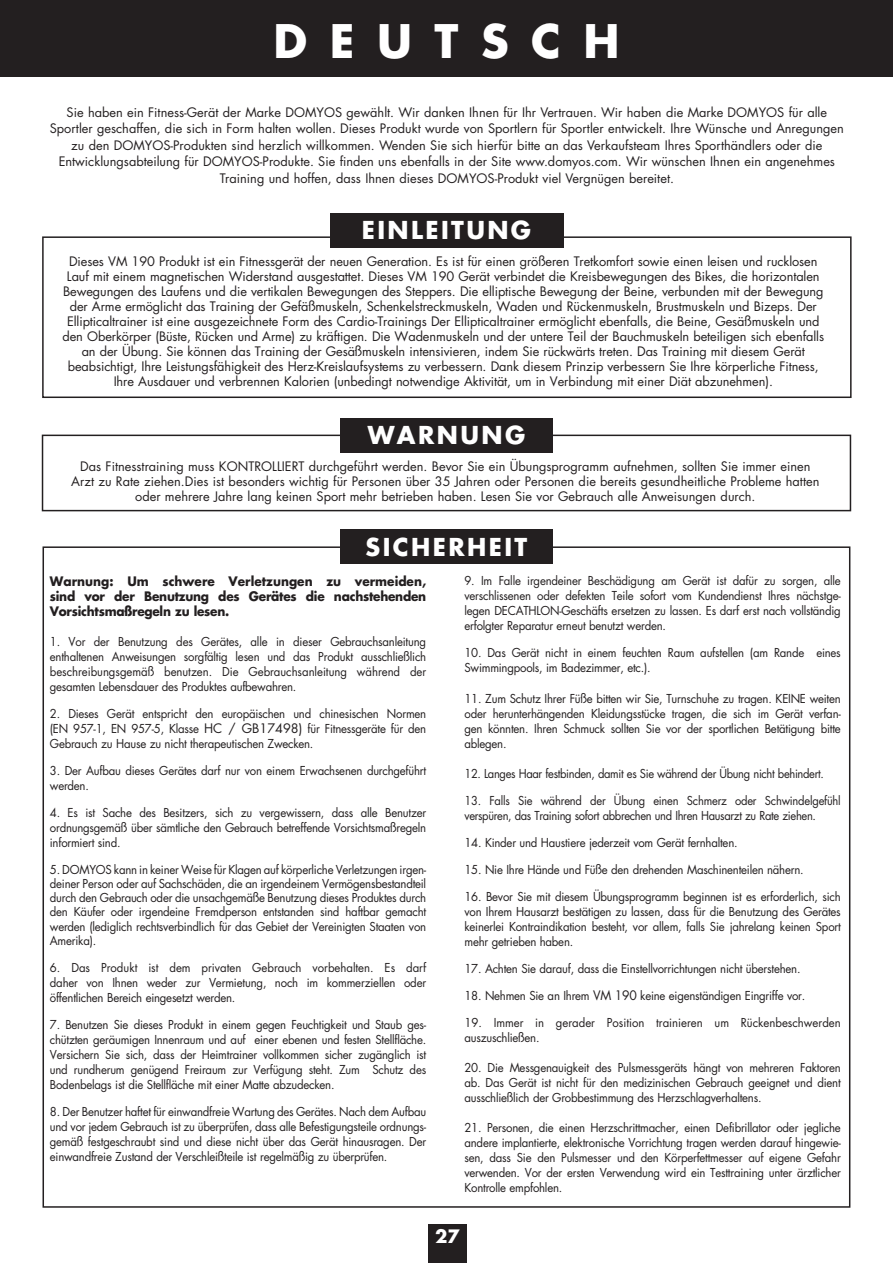
<style>
.page{position:relative;width:893px;height:1263px;background:#fff}
.page>*{position:absolute;margin:0;border:0;box-sizing:border-box;transform-origin:0 0}
.t1{font:700 45px "Futura Std";letter-spacing:.5em;color:#fff}
.t2{font:700 24px "Futura Std";letter-spacing:.1em;color:#fff}
.t3{font:700 24px "Futura";letter-spacing:.1em;color:#fff}
.t4{font:700 18px "Futura Std";color:#fff}
.t5{font:12.75px/15px "Futura Std";letter-spacing:-.005em;color:#231f20;text-align:center}
.t6{font:700 12.75px/15.3px "Futura";letter-spacing:-.02em;color:#231f20;text-align:justify;scale:.95 1}
.t7{font:12px/15px "Futura Std";letter-spacing:-.02em;color:#231f20;text-align:justify;scale:.95 1}
.t8{font:12px/15px "Futura Std";letter-spacing:-.02em;color:#231f20;scale:.93 1}
.t9{font:12px/15px "Futura Std";color:#231f20;scale:.95 1}
.s1{font-size:12.75px}
</style>
<div class="page">
<div style="left:428px;top:1225px;width:39px;height:38px;background:#231f20"></div>
<div style="left:0;top:0;width:893px;height:77px;background:#231f20"></div>
<div style="left:42px;top:236px;width:810px;height:162px;border:2px solid #231f20"></div>
<div style="left:330px;top:214px;width:233px;height:34px;background:#231f20"></div>
<div style="left:42px;top:435px;width:809px;height:76px;border:2px solid #231f20"></div>
<div style="left:340px;top:419px;width:213px;height:34px;background:#231f20"></div>
<div style="left:340px;top:529px;width:213px;height:34px;background:#231f20"></div>
<p class="t1" style="left:273px;top:21px;width:348px">DEUTSCH</p>
<p class="t5" style="left:50px;top:105px;width:796px;line-height:16.5px">Sie haben ein Fitness-Gerät der Marke DOMYOS gewählt. Wir danken Ihnen für Ihr Vertrauen. Wir haben die Marke DOMYOS für alle Sportler geschaffen, die sich in Form halten wollen. Dieses Produkt wurde von Sportlern für Sportler entwickelt. Ihre Wünsche und Anregungen zu den DOMYOS-Produkten sind herzlich willkommen. Wenden Sie sich hierfür bitte an das Verkaufsteam Ihres Sporthändlers oder die Entwicklungsabteilung für DOMYOS-Produkte. Sie finden uns ebenfalls in der Site www.domyos.com. Wir wünschen Ihnen ein angenehmes Training und hoffen, dass Ihnen dieses DOMYOS-Produkt viel Vergnügen bereitet.</p>
<p class="t2" style="left:362px;top:219px;width:171px">EINLEITUNG</p>
<p class="t5" style="left:63px;top:255px;width:763px">Dieses VM 190 Produkt ist ein Fitnessgerät der neuen Generation. Es ist für einen größeren Tretkomfort sowie einen leisen und rucklosen Lauf mit einem magnetischen Widerstand ausgestattet. Dieses VM 190 Gerät verbindet die Kreisbewegungen des Bikes, die horizontalen Bewegungen des Laufens und die vertikalen Bewegungen des Steppers. Die elliptische Bewegung der Beine, verbunden mit der Bewegung der Arme ermöglicht das Training der Gefäßmuskeln, Schenkelstreckmuskeln, Waden und Rückenmuskeln, Brustmuskeln und Bizeps. Der Ellipticaltrainer ist eine ausgezeichnete Form des Cardio-Trainings Der Ellipticaltrainer ermöglicht ebenfalls, die Beine, Gesäßmuskeln und den Oberkörper (Büste, Rücken und Arme) zu kräftigen. Die Wadenmuskeln und der untere Teil der Bauchmuskeln beteiligen sich ebenfalls an der Übung. Sie können das Training der Gesäßmuskeln intensivieren, indem Sie rückwärts treten. Das Training mit diesem Gerät beabsichtigt, Ihre Leistungsfähigkeit des Herz-Kreislaufsystems zu verbessern. Dank diesem Prinzip verbessern Sie Ihre körperliche Fitness, Ihre Ausdauer und verbrennen Kalorien (unbedingt notwendige Aktivität, um in Verbindung mit einer Diät abzunehmen).</p>
<p class="t2" style="left:368px;top:424px;width:159px">WARNUNG</p>
<p class="t5" style="left:71px;top:459px;width:750px">Das Fitnesstraining muss KONTROLLIERT durchgeführt werden. Bevor Sie ein Übungsprogramm aufnehmen, sollten Sie immer einen<br>Arzt zu Rate ziehen.Dies ist besonders wichtig für Personen über 35 Jahren oder Personen die bereits gesundheitliche Probleme hatten oder mehrere Jahre lang keinen Sport mehr betrieben haben. Lesen Sie vor Gebrauch alle Anweisungen durch.</p>
<p class="t3" style="left:366px;top:536px;width:163px">SICHERHEIT</p>
<p class="t6" style="left:50px;top:574px;width:398px">Warnung: Um schwere Verletzungen zu vermeiden, sind vor der Benutzung des Gerätes die nachstehenden Vorsichtsmaßregeln zu lesen.</p>
<p class="t7" style="left:50px;top:635px;width:398px">1. Vor der Benutzung des Gerätes, alle in dieser Gebrauchsanleitung enthaltenen Anweisungen sorgfältig lesen und das Produkt ausschließlich beschreibungsgemäß benutzen. Die Gebrauchsanleitung während der gesamten Lebensdauer des Produktes aufbewahren.</p>
<p class="t7" style="left:50px;top:707px;width:398px">2. Dieses Gerät entspricht den europäischen und chinesischen Normen (EN 957-1, EN 957-5, Klasse <span class="s1">HC / GB17498)</span> für Fitnessgeräte für den Gebrauch zu Hause zu nicht therapeutischen Zwecken.</p>
<p class="t7" style="left:50px;top:764px;width:398px">3. Der Aufbau dieses Gerätes darf nur von einem Erwachsenen durchgeführt werden.</p>
<p class="t7" style="left:50px;top:806px;width:398px">4. Es ist Sache des Besitzers, sich zu vergewissern, dass alle Benutzer ordnungsgemäß über sämtliche den Gebrauch betreffende Vorsichtsmaßregeln informiert sind.</p>
<p class="t7" style="left:50px;top:863px;width:398px;line-height:14.2px">5. DOMYOS kann in keiner Weise für Klagen auf körperliche Verletzungen irgen&shy;deiner Person oder auf Sachschäden, die an irgendeinem Vermögensbestandteil durch den Gebrauch oder die unsachgemäße Benutzung dieses Produktes durch den Käufer oder irgendeine Fremdperson entstanden sind haftbar gemacht werden (lediglich rechtsverbindlich für das Gebiet der Vereinigten Staaten von Amerika).</p>
<p class="t7" style="left:50px;top:961px;width:398px">6. Das Produkt ist dem privaten Gebrauch vorbehalten. Es darf daher von Ihnen weder zur Vermietung, noch im kommerziellen oder öffentlichen Bereich eingesetzt werden.</p>
<p class="t7" style="left:50px;top:1018px;width:398px">7. Benutzen Sie dieses Produkt in einem gegen Feuchtigkeit und Staub ges&shy;chützten geräumigen Innenraum und auf einer ebenen und festen Stellfläche.<br>Versichern Sie sich, dass der Heimtrainer vollkommen sicher zugänglich ist und rundherum genügend Freiraum zur Verfügung steht. Zum Schutz des Bodenbelags ist die Stellfläche mit einer Matte abzudecken.</p>
<p class="t7" style="left:50px;top:1105px;width:398px">8. Der Benutzer haftet für einwandfreie Wartung des Gerätes. Nach dem Aufbau und vor jedem Gebrauch ist zu überprüfen, dass alle Befestigungsteile ordnungs&shy;gemäß festgeschraubt sind und diese nicht über das Gerät hinausragen. Der einwandfreie Zustand der Verschleißteile ist regelmäßig zu überprüfen.</p>
<p class="t7" style="left:464px;top:574px;width:398px">9. Im Falle irgendeiner Beschädigung am Gerät ist dafür zu sorgen, alle verschlissenen oder defekten Teile sofort vom Kundendienst Ihres nächstge&shy;legen DECATHLON-Geschäfts ersetzen zu lassen. Es darf erst nach vollständig erfolgter Reparatur erneut benutzt werden.</p>
<p class="t7" style="left:464px;top:646px;width:398px">10. Das Gerät nicht in einem feuchten Raum aufstellen (am Rande eines<br>Swimmingpools, im Badezimmer, etc.).</p>
<p class="t7" style="left:464px;top:691px;width:398px">11. Zum Schutz Ihrer Füße bitten wir Sie, Turnschuhe zu tragen. KEINE weiten oder herunterhängenden Kleidungsstücke tragen, die sich im Gerät verfan&shy;gen könnten. Ihren Schmuck sollten Sie vor der sportlichen Betätigung bitte ablegen.</p>
<p class="t8" style="left:464px;top:766px;width:388px">12. Langes Haar festbinden, damit es Sie während der Übung nicht behindert.</p>
<p class="t8" style="left:464px;top:793px;width:406px">13. Falls Sie während der Übung einen Schmerz oder Schwindelgefühl verspüren, das Training sofort abbrechen und Ihren Hausarzt zu Rate ziehen.</p>
<p class="t7" style="left:464px;top:835px;width:289px">14. Kinder und Haustiere jederzeit vom Gerät fernhalten.</p>
<p class="t7" style="left:464px;top:862px;width:358px">15. Nie Ihre Hände und Füße den drehenden Maschinenteilen nähern.</p>
<p class="t7" style="left:464px;top:889px;width:398px">16. Bevor Sie mit diesem Übungsprogramm beginnen ist es erforderlich, sich von Ihrem Hausarzt bestätigen zu lassen, dass für die Benutzung des Gerätes keinerlei Kontraindikation besteht, vor allem, falls Sie jahrelang keinen Sport mehr getrieben haben.</p>
<p class="t7" style="left:464px;top:961px;width:355px">17. Achten Sie darauf, dass die Einstellvorrichtungen nicht überstehen.</p>
<p class="t7" style="left:464px;top:988px;width:360px">18. Nehmen Sie an Ihrem <span class="s1">VM 190</span> keine eigenständigen Eingriffe vor.</p>
<p class="t9" style="left:464px;top:1015px;width:398px">19. Immer in gerader Position trainieren um Rückenbeschwerden auszuschließen.</p>
<p class="t7" style="left:464px;top:1060px;width:398px">20. Die Messgenauigkeit des Pulsmessgeräts hängt von mehreren Faktoren ab. Das Gerät ist nicht für den medizinischen Gebrauch geeignet und dient ausschließlich der Grobbestimmung des Herzschlagverhaltens.</p>
<p class="t7" style="left:464px;top:1120px;width:398px">21. Personen, die einen Herzschrittmacher, einen Defibrillator oder jegliche andere implantierte, elektronische Vorrichtung tragen werden darauf hingewie&shy;sen, dass Sie den Pulsmesser und den Körperfettmesser auf eigene Gefahr verwenden. Vor der ersten Verwendung wird ein Testtraining unter ärztlicher Kontrolle empfohlen.</p>
<p class="t4" style="left:435px;top:1227px;width:26px">27</p>
</div>
